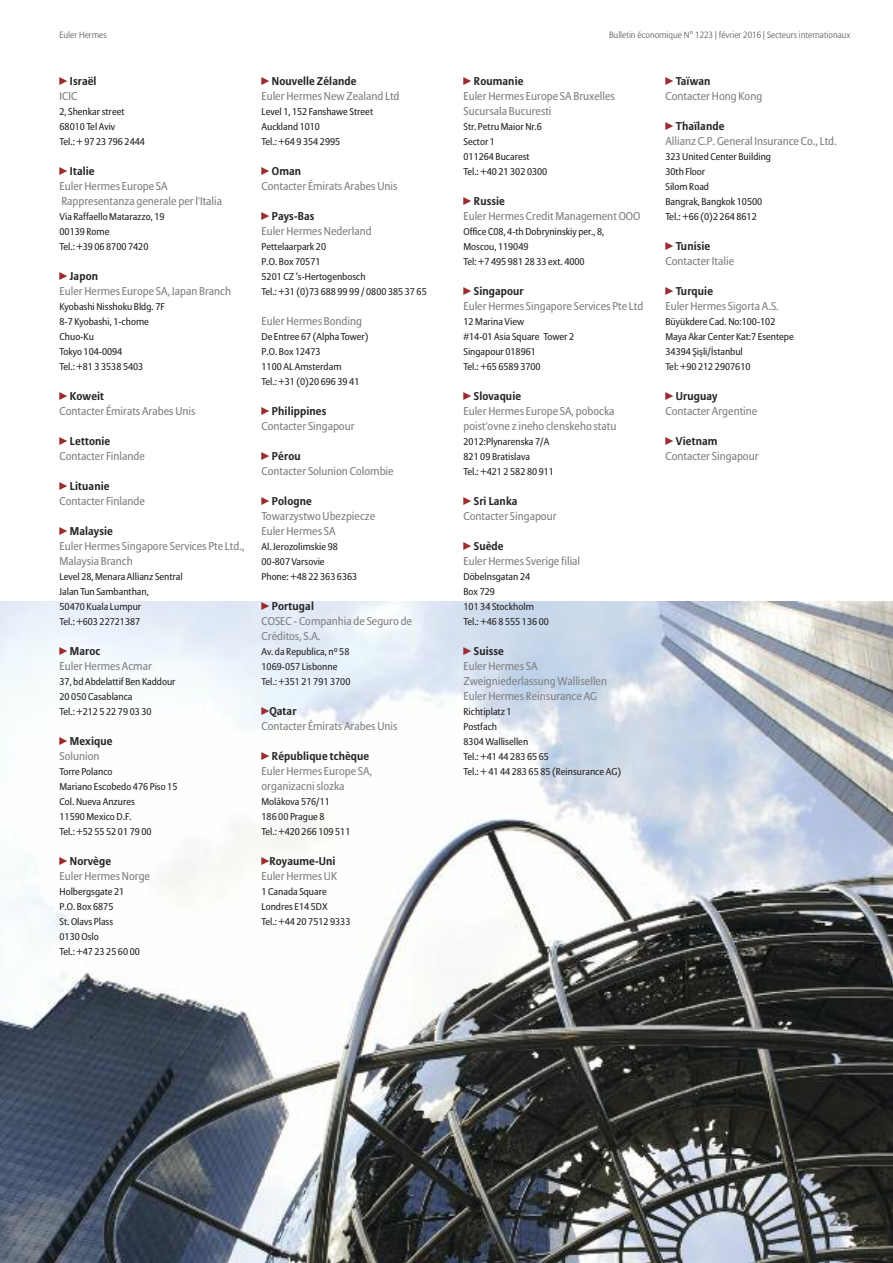
<style>
.page{position:relative;width:893px;height:1263px;background:#fff}
.page>*{position:absolute;margin:0;border:0;box-sizing:border-box;transform-origin:0 0}
.t1{font:700 19.5px "Allianz Sans";color:#7e8083}
.t2{font:11.25px/15px "Allianz Sans";color:#7e8083}
.t3{font:700 11.25px "Allianz Sans";letter-spacing:.01em;color:#272526}
.t4{font:9.75px/15px "Allianz Sans";color:#272526}
.t5{font:300 9px "Allianz Sans";color:#525152}
</style>
<div class="page">
<img style="left:0;top:602px;width:893px;height:661px">
<svg style="left:60px;top:647px;width:7px;height:8px"></svg>
<svg style="left:60px;top:737px;width:7px;height:8px"></svg>
<svg style="left:60px;top:857px;width:7px;height:8px"></svg>
<svg style="left:261px;top:602px;width:8px;height:8px"></svg>
<svg style="left:261px;top:707px;width:8px;height:8px"></svg>
<svg style="left:261px;top:752px;width:8px;height:8px"></svg>
<svg style="left:261px;top:857px;width:8px;height:8px"></svg>
<svg style="left:463px;top:647px;width:8px;height:8px"></svg>
<p class="t5" style="left:59px;top:31px;width:49px">Euler Hermes</p>
<p class="t5" style="left:609px;top:31px;width:243px">Bulletin économique N° 1223 | février 2016 | Secteurs internationaux</p>
<p class="t3" style="left:70px;top:77px;width:28px">Israël</p>
<p class="t2" style="left:60px;top:90px;width:19px">ICIC</p>
<p class="t4" style="left:60px;top:105px;width:87px">2, Shenkar street<br>68010 Tel Aviv<br>Tel.: + 97 23 796 2444</p>
<p class="t3" style="left:70px;top:167px;width:26px">Italie</p>
<p class="t2" style="left:60px;top:180px;width:164px">Euler Hermes Europe SA<br>Rappresentanza generale per l'Italia</p>
<p class="t4" style="left:60px;top:210px;width:107px">Via Raffaello Matarazzo, 19<br>00139 Rome<br>Tel.: +39 06 8700 7420</p>
<p class="t3" style="left:70px;top:272px;width:30px">Japon</p>
<p class="t2" style="left:60px;top:285px;width:173px">Euler Hermes Europe SA, Japan Branch</p>
<p class="t4" style="left:60px;top:300px;width:107px">Kyobashi Nisshoku Bldg. 7F<br>8-7 Kyobashi, 1-chome<br>Chuo-Ku<br>Tokyo 104-0094<br>Tel.: +81 3 3538 5403</p>
<p class="t3" style="left:70px;top:392px;width:36px">Koweit</p>
<p class="t2" style="left:60px;top:405px;width:137px">Contacter Émirats Arabes Unis</p>
<p class="t3" style="left:70px;top:437px;width:42px">Lettonie</p>
<p class="t2" style="left:60px;top:450px;width:87px">Contacter Finlande</p>
<p class="t3" style="left:70px;top:482px;width:41px">Lituanie</p>
<p class="t2" style="left:60px;top:495px;width:87px">Contacter Finlande</p>
<p class="t3" style="left:70px;top:527px;width:45px">Malaysie</p>
<p class="t2" style="left:60px;top:540px;width:186px">Euler Hermes Singapore Services Pte Ltd.,<br>Malaysia Branch</p>
<p class="t4" style="left:60px;top:570px;width:125px">Level 28, Menara Allianz Sentral<br>Jalan Tun Sambanthan,<br>50470 Kuala Lumpur<br>Tel.: +603 22721387</p>
<p class="t3" style="left:70px;top:647px;width:32px">Maroc</p>
<p class="t2" style="left:60px;top:660px;width:94px">Euler Hermes Acmar</p>
<p class="t4" style="left:60px;top:675px;width:118px">37, bd Abdelattif Ben Kaddour<br>20 050 Casablanca<br>Tel.: +212 5 22 79 03 30</p>
<p class="t3" style="left:70px;top:737px;width:44px">Mexique</p>
<p class="t2" style="left:60px;top:750px;width:41px">Solunion</p>
<p class="t4" style="left:60px;top:765px;width:119px">Torre Polanco<br>Mariano Escobedo 476 Piso 15<br>Col. Nueva Anzures<br>11590 Mexico D.F.<br>Tel.: +52 55 52 01 79 00</p>
<p class="t3" style="left:70px;top:857px;width:43px">Norvège</p>
<p class="t2" style="left:60px;top:870px;width:92px">Euler Hermes Norge</p>
<p class="t4" style="left:60px;top:885px;width:82px">Holbergsgate 21<br>P.O. Box 6875<br>St. Olavs Plass<br>0130 Oslo<br>Tel.: +47 23 25 60 00</p>
<p class="t3" style="left:272px;top:77px;width:86px">Nouvelle Zélande</p>
<p class="t2" style="left:261px;top:90px;width:140px">Euler Hermes New Zealand Ltd</p>
<p class="t4" style="left:261px;top:105px;width:113px">Level 1, 152 Fanshawe Street<br>Auckland 1010<br>Tel.: +64 9 354 2995</p>
<p class="t3" style="left:272px;top:167px;width:31px">Oman</p>
<p class="t2" style="left:261px;top:180px;width:137px">Contacter Émirats Arabes Unis</p>
<p class="t3" style="left:272px;top:212px;width:44px">Pays-Bas</p>
<p class="t2" style="left:261px;top:225px;width:112px">Euler Hermes Nederland</p>
<p class="t4" style="left:261px;top:240px;width:167px">Pettelaarpark 20<br>P.O. Box 70571<br>5201 CZ ’s-Hertogenbosch<br>Tel.: +31 (0)73 688 99 99 / 0800 385 37 65</p>
<p class="t2" style="left:261px;top:315px;width:102px">Euler Hermes Bonding</p>
<p class="t4" style="left:261px;top:330px;width:109px">De Entree 67 (Alpha Tower)<br>P.O. Box 12473<br>1100 AL Amsterdam<br>Tel.: +31 (0)20 696 39 41</p>
<p class="t3" style="left:272px;top:407px;width:56px">Philippines</p>
<p class="t2" style="left:261px;top:420px;width:95px">Contacter Singapour</p>
<p class="t3" style="left:272px;top:452px;width:30px">Pérou</p>
<p class="t2" style="left:261px;top:465px;width:134px">Contacter Solunion Colombie</p>
<p class="t3" style="left:272px;top:497px;width:41px">Pologne</p>
<p class="t2" style="left:261px;top:510px;width:115px">Towarzystwo Ubezpiecze<br>Euler Hermes SA</p>
<p class="t4" style="left:261px;top:540px;width:97px">Al. Jerozolimskie 98<br>00-807 Varsovie<br>Phone: +48 22 363 6363</p>
<p class="t3" style="left:272px;top:602px;width:43px">Portugal</p>
<p class="t2" style="left:261px;top:615px;width:152px">COSEC - Companhia de Seguro de<br>Créditos, S.A.</p>
<p class="t4" style="left:261px;top:645px;width:90px">Av. da Republica, nº 58<br>1069-057 Lisbonne<br>Tel.: +351 21 791 3700</p>
<p class="t3" style="left:269px;top:707px;width:29px">Qatar</p>
<p class="t2" style="left:261px;top:720px;width:137px">Contacter Émirats Arabes Unis</p>
<p class="t3" style="left:272px;top:752px;width:99px">République tchèque</p>
<p class="t2" style="left:261px;top:765px;width:112px">Euler Hermes Europe SA, organizacni slozka</p>
<p class="t4" style="left:261px;top:795px;width:90px">Molákova 576/11<br>186 00 Prague 8<br>Tel.: +420 266 109 511</p>
<p class="t3" style="left:269px;top:857px;width:68px">Royaume-Uni</p>
<p class="t2" style="left:261px;top:870px;width:77px">Euler Hermes UK</p>
<p class="t4" style="left:261px;top:885px;width:90px">1 Canada Square<br>Londres E14 5DX<br>Tel.: +44 20 7512 9333</p>
<p class="t3" style="left:474px;top:77px;width:51px">Roumanie</p>
<p class="t2" style="left:463px;top:90px;width:153px">Euler Hermes Europe SA Bruxelles<br>Sucursala Bucuresti</p>
<p class="t4" style="left:463px;top:120px;width:85px">Str. Petru Maior Nr.6<br>Sector 1<br>011264 Bucarest<br>Tel.: +40 21 302 0300</p>
<p class="t3" style="left:474px;top:197px;width:33px">Russie</p>
<p class="t2" style="left:463px;top:210px;width:178px">Euler Hermes Credit Management OOO</p>
<p class="t4" style="left:463px;top:225px;width:142px">Office C08, 4-th Dobryninskiy per., 8,<br>Moscou, 119049<br>Tel: +7 495 981 28 33 ext. 4000</p>
<p class="t3" style="left:474px;top:287px;width:51px">Singapour</p>
<p class="t2" style="left:463px;top:300px;width:181px">Euler Hermes Singapore Services Pte Ltd</p>
<p class="t4" style="left:463px;top:315px;width:112px">12 Marina View<br>#14-01 Asia Square Tower 2<br>Singapour 018961<br>Tel.: +65 6589 3700</p>
<p class="t3" style="left:474px;top:392px;width:49px">Slovaquie</p>
<p class="t2" style="left:463px;top:405px;width:154px">Euler Hermes Europe SA, pobocka poist'ovne z ineho clenskeho statu</p>
<p class="t4" style="left:463px;top:435px;width:92px">2012:Plynarenska 7/A<br>821 09 Bratislava<br>Tel.: +421 2 582 80 911</p>
<p class="t3" style="left:474px;top:497px;width:45px">Sri Lanka</p>
<p class="t2" style="left:463px;top:510px;width:95px">Contacter Singapour</p>
<p class="t3" style="left:474px;top:542px;width:31px">Suède</p>
<p class="t2" style="left:463px;top:555px;width:118px">Euler Hermes Sverige filial</p>
<p class="t4" style="left:463px;top:570px;width:87px">Döbelnsgatan 24<br>Box 729<br>101 34 Stockholm<br>Tel.: +46 8 555 136 00</p>
<p class="t3" style="left:474px;top:647px;width:32px">Suisse</p>
<p class="t2" style="left:463px;top:660px;width:145px">Euler Hermes SA<br>Zweigniederlassung Wallisellen<br>Euler Hermes Reinsurance AG</p>
<p class="t4" style="left:463px;top:705px;width:159px">Richtiplatz 1<br>Postfach<br>8304 Wallisellen<br>Tel.: +41 44 283 65 65<br>Tel.: + 41 44 283 65 85 (Reinsurance AG)</p>
<p class="t3" style="left:676px;top:77px;width:36px">Taïwan</p>
<p class="t2" style="left:665px;top:90px;width:98px">Contacter Hong Kong</p>
<p class="t3" style="left:676px;top:122px;width:50px">Thaïlande</p>
<p class="t2" style="left:665px;top:135px;width:173px">Allianz C.P. General Insurance Co., Ltd.</p>
<p class="t4" style="left:665px;top:150px;width:107px">323 United Center Building<br>30th Floor<br>Silom Road<br>Bangrak, Bangkok 10500<br>Tel.: +66 (0)2 264 8612</p>
<p class="t3" style="left:676px;top:242px;width:36px">Tunisie</p>
<p class="t2" style="left:665px;top:255px;width:70px">Contacter Italie</p>
<p class="t3" style="left:676px;top:287px;width:39px">Turquie</p>
<p class="t2" style="left:665px;top:300px;width:115px">Euler Hermes Sigorta A.S.</p>
<p class="t4" style="left:665px;top:315px;width:130px">Büyükdere Cad. No:100-102<br>Maya Akar Center Kat:7 Esentepe<br>34394 Şişli/İstanbul<br>Tel: +90 212 2907610</p>
<p class="t3" style="left:676px;top:392px;width:43px">Uruguay</p>
<p class="t2" style="left:665px;top:405px;width:93px">Contacter Argentine</p>
<p class="t3" style="left:676px;top:437px;width:43px">Vietnam</p>
<p class="t2" style="left:665px;top:450px;width:95px">Contacter Singapour</p>
<h1 class="t1" style="left:829px;top:1211px;width:23px">23</h1>
</div>
